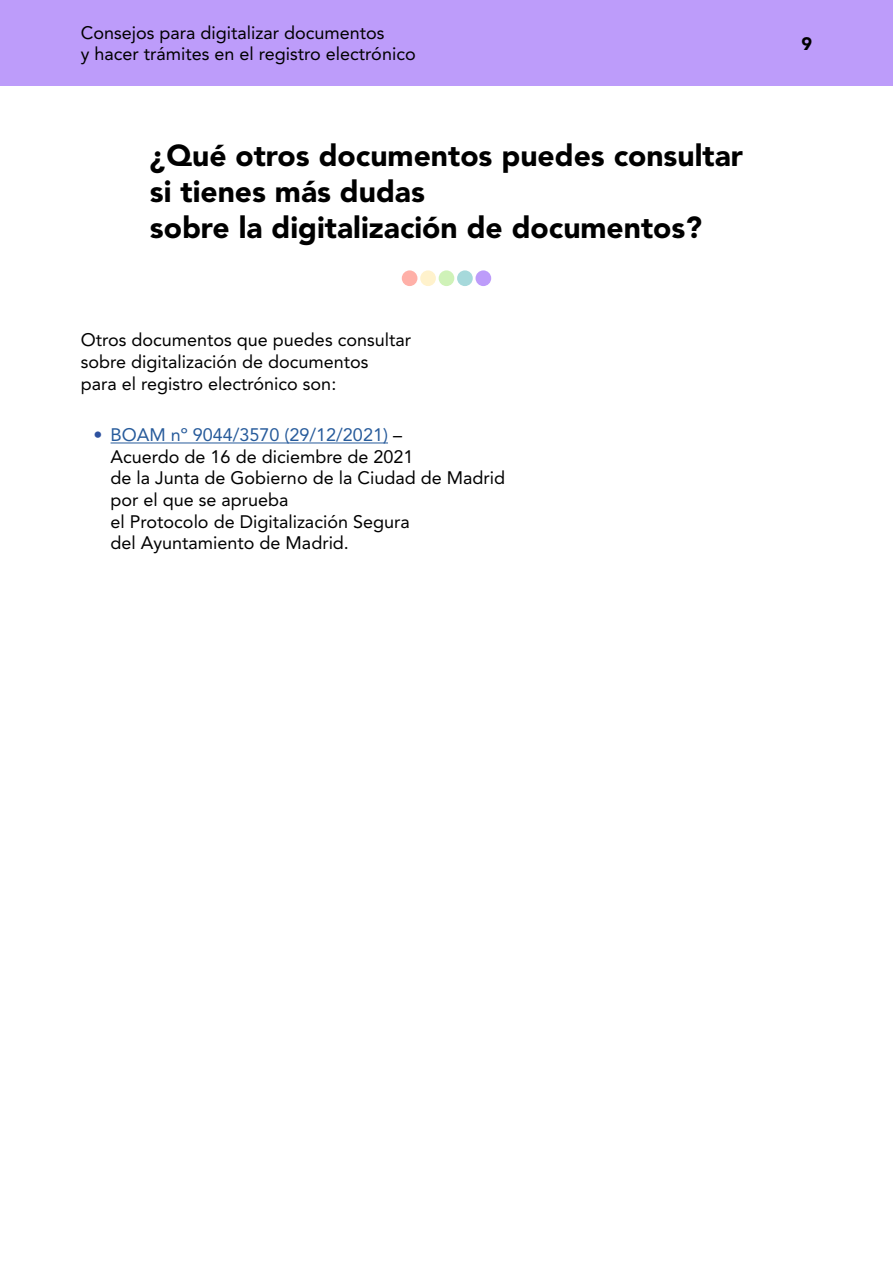
<style>
.page{position:relative;width:893px;height:1263px;background:#fff}
.page>*{position:absolute;margin:0;border:0;box-sizing:border-box;transform-origin:0 0}
.t1{font:900 30px "Avenir LT Pro";color:#000}
.t2{font:18px/21.6px "Avenir LT Pro";color:#000}
.t3{font:18px "Avenir LT Pro";color:#275b9b}
.t4{font:900 18px "Avenir LT Pro";color:#000}
.s1{font-weight:900;color:#2d519f}
.s2{color:#000}
</style>
<div class="page">
<div style="left:0;top:0;width:893px;height:85px;background:#bd9cfa"></div>
<hr style="left:111px;top:442px;width:277px;height:1px;background:#275b9b">
<div style="left:402px;top:270px;width:15px;height:16px;background:#ffb0a8;border-radius:50%"></div>
<div style="left:420px;top:270px;width:16px;height:16px;background:#fff2cc;border-radius:50%"></div>
<div style="left:439px;top:270px;width:15px;height:16px;background:#cff2b8;border-radius:50%"></div>
<div style="left:457px;top:270px;width:16px;height:16px;background:#a6d9db;border-radius:50%"></div>
<div style="left:475px;top:270px;width:16px;height:16px;background:#bd9cfa;border-radius:50%"></div>
<p class="t2" style="left:81px;top:22px;width:336px">Consejos para digitalizar documentos<br>y hacer trámites en el registro electrónico</p>
<p class="t4" style="left:801px;top:32px;width:12px">9</p>
<p class="t1" style="left:150px;top:137px;width:595px">¿Qué otros documentos puedes consultar</p>
<p class="t1" style="left:150px;top:173px;width:277px">si tienes más dudas</p>
<p class="t1" style="left:150px;top:209px;width:554px">sobre la digitalización de documentos?</p>
<p class="t2" style="left:81px;top:329px;width:332px">Otros documentos que puedes consultar</p>
<p class="t2" style="left:81px;top:351px;width:289px">sobre digitalización de documentos</p>
<p class="t2" style="left:81px;top:372px;width:257px">para el registro electrónico son:</p>
<p class="t3" style="left:94px;top:424px;width:310px"><span class="s1">•</span> BOAM nº 9044/3570 (29/12/2021) <span class="s2">–</span></p>
<p class="t2" style="left:111px;top:446px;width:304px">Acuerdo de 16 de diciembre de 2021</p>
<p class="t2" style="left:111px;top:467px;width:396px">de la Junta de Gobierno de la Ciudad de Madrid</p>
<p class="t2" style="left:111px;top:489px;width:180px">por el que se aprueba</p>
<p class="t2" style="left:111px;top:510px;width:301px">el Protocolo de Digitalización Segura</p>
<p class="t2" style="left:111px;top:532px;width:237px">del Ayuntamiento de Madrid.</p>
</div>
